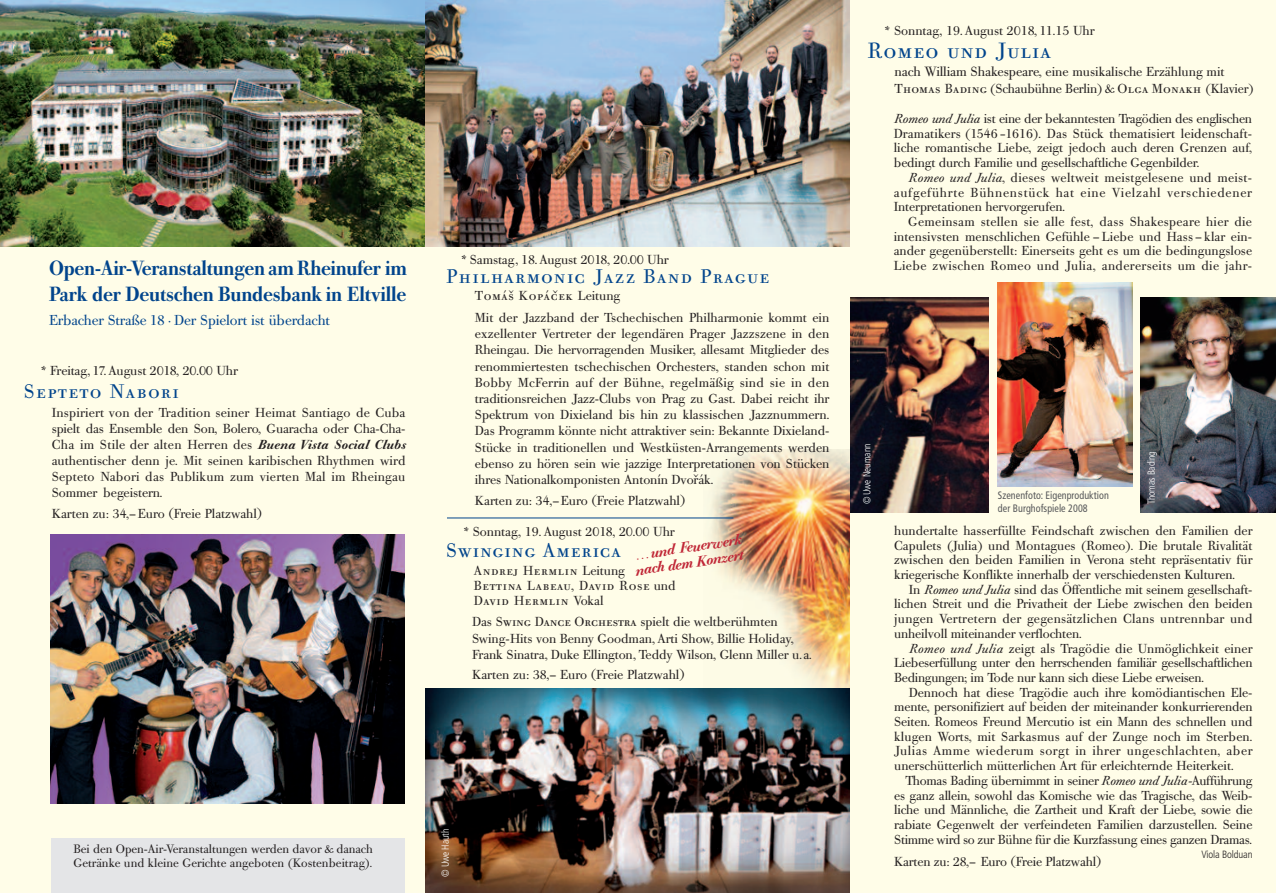
<style>
.page{position:relative;width:1276px;height:893px;background:#fff}
.page>*{position:absolute;margin:0;border:0;box-sizing:border-box;transform-origin:0 0}
.t1{font:21.75px "Bodoni Old Face BE Regular SC";letter-spacing:.05em;color:#01448c}
.t2{font:500 20.25px/25.5px "Bodoni Old Face BE";letter-spacing:-.015em;color:#01448c;scale:.93 1}
.t3{font:19.5px "Bodoni Old Face BE Regular SC";letter-spacing:.07em;color:#01448c}
.t4{font:19.5px "Bodoni Old Face BE Regular SC";letter-spacing:.05em;color:#01448c}
.t5{font:italic 500 14.55px/15.5px "Bodoni Old Face BE";color:#c02636}
.t6{font:14.25px "Bodoni Old Face BE";letter-spacing:-.01em;color:#01448c}
.t7{font:12.9px/14.7px "Bodoni Old Face BE";letter-spacing:-.01em;color:#231f20;text-align:justify}
.t8{font:12.9px/15px "Bodoni Old Face BE Regular SC";letter-spacing:.05em;color:#231f20}
.t9{font:12px/14.4px "Bodoni Old Face BE";letter-spacing:-.005em;color:#231f20}
.t10{font:condensed 10.8px/12.8px "Frutiger";letter-spacing:.005em;color:#57585a;scale:.93 1}
.t11{font:300 condensed 10.5px "Frutiger";letter-spacing:-.015em;color:#231f20}
.t12{font:300 condensed 10.2px "Frutiger";color:#fff;scale:.93 1}
.s1{font-weight:500;font-style:italic}
.s2{font-family:"Bodoni Old Face BE"}
.s3{font-family:"Bodoni Old Face BE Regular SC"}
.s4{font-size:13.2px}
.s5{font-style:italic}
</style>
<div class="page">
<div style="left:425px;top:0;width:425px;height:893px;background:#fffde8"></div>
<div style="left:0;top:0;width:425px;height:893px;background:#fffde8"></div>
<img style="left:0;top:0;width:425px;height:246px">
<img style="left:51px;top:535px;width:353px;height:268px">
<div style="left:51px;top:838px;width:353px;height:55px;background:#e4e5e7"></div>
<img style="left:703px;top:449px;width:147px;height:240px">
<img style="left:425px;top:689px;width:425px;height:204px">
<img style="left:425px;top:0;width:425px;height:246px">
<hr style="left:447px;top:518px;width:286px;height:1px;background:#01448c">
<div style="left:850px;top:0;width:426px;height:893px;background:#fffde8"></div>
<img style="left:850px;top:298px;width:139px;height:214px">
<img style="left:1140px;top:298px;width:136px;height:214px">
<img style="left:997px;top:283px;width:136px;height:203px">
<h2 class="t2" style="left:49px;top:258px;width:386px">Open-Air-Veranstaltungen am Rheinufer im<br>Park der Deutschen Bundesbank in Eltville</h2>
<p class="t6" style="left:49px;top:314px;width:282px">Erbacher Straße 18 · Der Spielort ist überdacht</p>
<p class="t7" style="left:41px;top:365px;width:198px">* Freitag, 17. August 2018, 20.00 Uhr</p>
<h3 class="t3" style="left:24px;top:383px;width:157px">Septeto Nabori</h3>
<p class="t7" style="left:52px;top:406px;width:355px;line-height:16px">Inspiriert von der Tradition seiner Heimat Santiago de Cuba spielt das Ensemble den Son, Bolero, Guaracha oder Cha-Cha-Cha im Stile der alten Herren des <span class="s1">Buena Vista Social Clubs </span>authentischer denn je. Mit seinen karibischen Rhythmen wird Septeto Nabori das Publikum zum vierten Mal im Rheingau Sommer begeistern.</p>
<p class="t7" style="left:52px;top:508px;width:212px">Karten zu: 34,–Euro (Freie Platzwahl)</p>
<p class="t9" style="left:73px;top:842px;width:301px">Bei den Open-Air-Veranstaltungen werden davor &amp; danach<br>Getränke und kleine Gerichte angeboten (Kostenbeitrag).</p>
<p class="t7" style="left:461px;top:253px;width:209px">* Samstag, 18. August 2018, 20.00 Uhr</p>
<h3 class="t3" style="left:446px;top:269px;width:324px">Philharmonic Jazz Band Prague</h3>
<p class="t8" style="left:475px;top:289px;width:147px">Tomáš Kopácˇek <span class="s2">Leitung</span></p>
<p class="t7" style="left:475px;top:311px;width:356px;line-height:16.2px">Mit der Jazzband der Tschechischen Philharmonie kommt ein exzellenter Vertreter der legendären Prager Jazzszene in den Rheingau. Die hervorragenden Musiker, allesamt Mitglieder des renommiertesten tschechischen Orchesters, standen schon mit Bobby McFerrin auf der Bühne, regelmäßig sind sie in den traditionsreichen Jazz-Clubs von Prag zu Gast. Dabei reicht ihr Spektrum von Dixieland bis hin zu klassischen Jazznummern.<br>Das Programm könnte nicht attraktiver sein: Bekannte Dixieland-Stücke in traditionellen und Westküsten-Arrangements werden ebenso zu hören sein wie jazzige Interpretationen von Stücken ihres Nationalkomponisten Antonín Dvorˇák.</p>
<p class="t7" style="left:475px;top:495px;width:212px">Karten zu: 34,–Euro (Freie Platzwahl)</p>
<p class="t7" style="left:464px;top:526px;width:213px">* Sonntag, 19. August 2018, 20.00 Uhr</p>
<h3 class="t4" style="left:446px;top:543px;width:176px">Swinging America</h3>
<p class="t8" style="left:474px;top:565px;width:203px">Andrej Hermlin <span class="s2">Leitung<br></span>Bettina Labeau, David Rose <span class="s2">und<br></span>David Hermlin <span class="s2">Vokal</span></p>
<p class="t7" style="left:472px;top:615px;width:341px;line-height:16.5px;text-align:left">Das <span class="s3">Swing Dance Orchestra</span> spielt die weltberühmten<br>Swing-Hits von Benny Goodman, Arti Show, Billie Holiday,<br>Frank Sinatra, Duke Ellington, Teddy Wilson, Glenn Miller u.a.</p>
<p class="t7" style="left:472px;top:668px;width:214px">Karten zu: 38,– Euro (Freie Platzwahl)</p>
<p class="t5" style="left:631px;top:550px;width:111px;rotate:-9deg">…und Feuerwerk nach dem Konzert</p>
<p class="t12" style="left:441px;top:877px;width:53px;rotate:-90deg">© Uwe Hauth</p>
<p class="t7" style="left:885px;top:25px;width:211px">* Sonntag, 19. August 2018, 11.15 Uhr</p>
<h1 class="t1" style="left:868px;top:42px;width:184px">Romeo und Julia</h1>
<p class="t7" style="left:894px;top:64px;width:360px;line-height:17.2px"><span class="s4">nach William Shakespeare</span>, eine musikalische Erzählung mit<br><span class="s3">Thomas Bading</span> (Schaubühne Berlin) &amp; <span class="s3">Olga Monakh</span> (Klavier)</p>
<p class="t7" style="left:893px;top:113px;width:360px"><span class="s5">Romeo und Julia</span> ist eine der bekanntesten Tragödien des englischen Dramatikers (1546 –1616). Das Stück thematisiert leidenschaft&shy;liche romantische Liebe, zeigt jedoch auch deren Grenzen auf, bedingt durch Familie und gesellschaftliche Gegenbilder.</p>
<p class="t7" style="left:893px;top:172px;width:360px;text-indent:15px"><span class="s5">Romeo und Julia</span>, dieses weltweit meistgelesene und meist&shy;aufgeführte Bühnenstück hat eine Vielzahl verschiedener Interpretationen hervorgerufen.</p>
<p class="t7" style="left:893px;top:216px;width:360px;text-indent:15px">Gemeinsam stellen sie alle fest, dass Shakespeare hier die intensivsten menschlichen Gefühle – Liebe und Hass – klar ein&shy;ander gegenüberstellt: Einerseits geht es um die bedingungslose Liebe zwischen Romeo und Julia, andererseits um die jahr-</p>
<p class="t12" style="left:863px;top:504px;width:67px;rotate:-90deg">© Uwe Neumann</p>
<p class="t12" style="left:1147px;top:504px;width:58px;rotate:-90deg">Thomas Bading</p>
<p class="t10" style="left:998px;top:490px;width:121px">Szenenfoto: Eigenproduktion der Burghofspiele 2008</p>
<p class="t7" style="left:894px;top:525px;width:360px">hundertalte hasserfüllte Feindschaft zwischen den Familien der Capulets (Julia) und Montagues (Romeo). Die brutale Rivalität zwischen den beiden Familien in Verona steht repräsentativ für kriegerische Konflikte innerhalb der verschiedensten Kulturen.</p>
<p class="t7" style="left:894px;top:583px;width:360px;text-indent:15px">In <span class="s5">Romeo und Julia</span> sind das Öffentliche mit seinem gesellschaft&shy;lichen Streit und die Privatheit der Liebe zwischen den beiden jungen Vertretern der gegensätzlichen Clans untrennbar und unheilvoll miteinander verflochten.</p>
<p class="t7" style="left:894px;top:642px;width:360px;text-indent:15px"><span class="s5">Romeo und Julia</span> zeigt als Tragödie die Unmöglichkeit einer Liebeserfüllung unter den herrschenden familiär gesellschaftlichen Bedingungen; im Tode nur kann sich diese Liebe erweisen.</p>
<p class="t7" style="left:894px;top:686px;width:360px;text-indent:15px">Dennoch hat diese Tragödie auch ihre komödiantischen Ele&shy;mente, personifiziert auf beiden der miteinander konkurrierenden Seiten. Romeos Freund Mercutio ist ein Mann des schnellen und klugen Worts, mit Sarkasmus auf der Zunge noch im Sterben.<br>Julias Amme wiederum sorgt in ihrer ungeschlachten, aber unerschütterlich mütterlichen Art für erleichternde Heiterkeit.</p>
<p class="t7" style="left:894px;top:774px;width:360px;text-indent:11px">Thomas Bading übernimmt in seiner <span class="s5">Romeo und Julia-</span>Aufführung es ganz allein, sowohl das Komische wie das Tragische, das Weib&shy;liche und Männliche, die Zartheit und Kraft der Liebe, sowie die rabiate Gegenwelt der verfeindeten Familien darzustellen. Seine Stimme wird so zur Bühne für die Kurzfassung eines ganzen Dramas.</p>
<p class="t11" style="left:1201px;top:850px;width:52px">Viola Bolduan</p>
<p class="t7" style="left:894px;top:855px;width:209px">Karten zu: 28,– Euro (Freie Platzwahl)</p>
</div>
